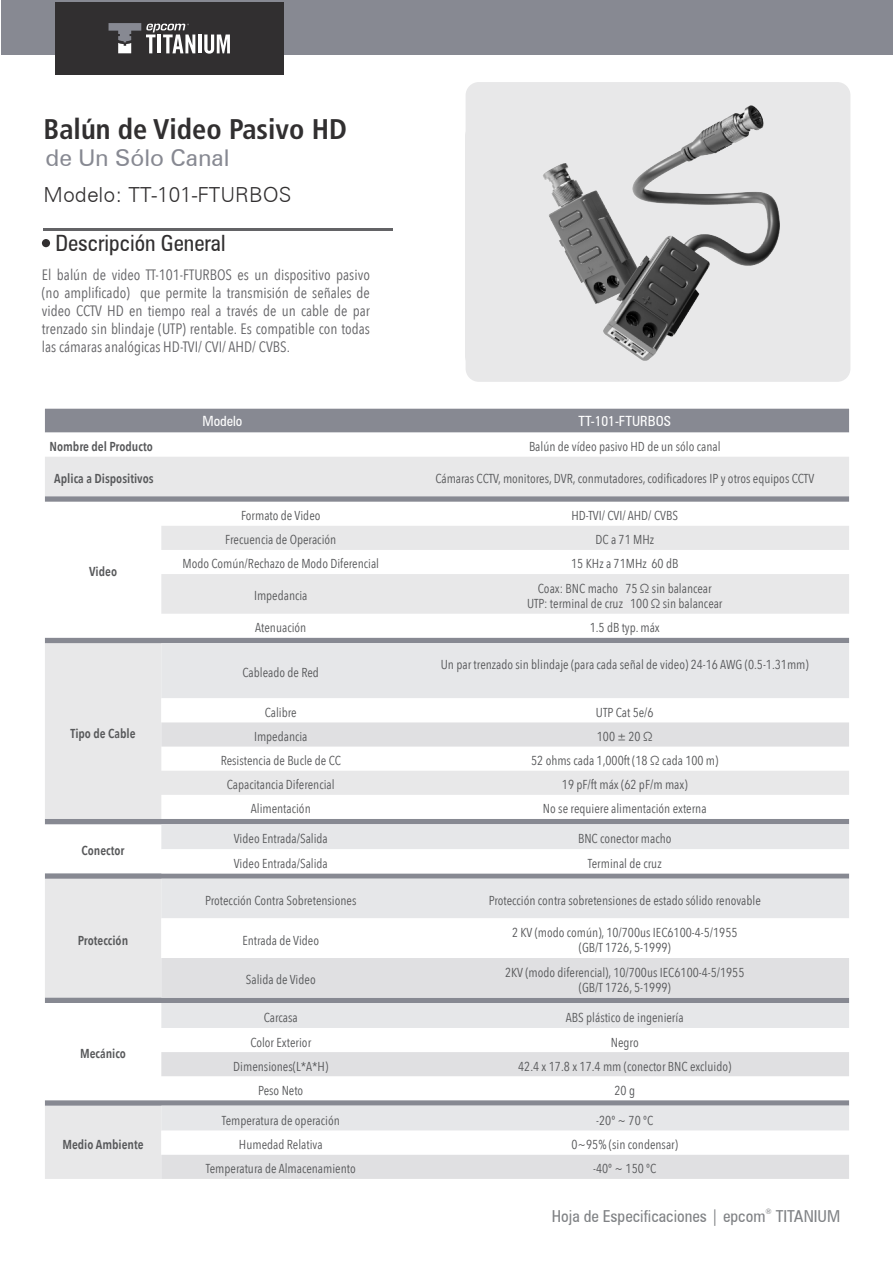
<style>
.page{position:relative;width:893px;height:1263px;background:#fff}
.page>*{position:absolute;margin:0;border:0;box-sizing:border-box;transform-origin:0 0}
.TITULO{font:700 condensed 28.5px "Frutiger LT Std";color:#312f30}
.TITULO-2{font:23.1px "Zurich BT";color:#878992}
.t1{font:22.5px "Zurich Condensed BT";color:#312f30}
.TITULO-3{font:300 20.7px "Zurich BT";color:#312f30}
.t2{font:16.5px "Zurich Condensed BT";color:#808285}
.PARRAFO{font:15px/18px "Avenir Next Condensed";color:#636366;text-align:justify}
.t3{font:14.1px "Zurich Condensed BT";color:#fff}
.TEXTO_TABLA{font:12.9px/15.5px "Avenir Next Condensed";color:#57585a;text-align:center}
.TEXTO_TABLA-2{font:600 12.9px "Avenir Next Condensed";color:#57585a}
.t4{font:7.5px "Zurich Condensed BT";color:#808285}
</style>
<div class="page">
<div style="left:1px;top:0;width:892px;height:54px;background:#878992"></div>
<div style="left:55px;top:2px;width:229px;height:72px;background:#312f30"></div>
<hr style="left:198px;top:35px;width:3px;height:18px;background:#fff">
<svg style="left:204px;top:35px;width:26px;height:19px"></svg>
<svg style="left:109px;top:23px;width:86px;height:30px"></svg>
<hr style="left:43px;top:228px;width:350px;height:3px;background:#636366">
<div style="left:42px;top:239px;width:8px;height:8px;background:#312f30;border-radius:50%"></div>
<div style="left:466px;top:82px;width:384px;height:300px;background:#e8e8e9;border-radius:13px"></div>
<img style="left:543px;top:105px;width:237px;height:256px">
<div style="left:46px;top:409px;width:802px;height:24px;background:#878992"></div>
<div style="left:46px;top:457px;width:802px;height:722px;background:#e8e8e9"></div>
<svg style="left:46px;top:496px;width:802px;height:610px;fill:#e8e8e9"></svg>
<div style="left:161px;top:643px;width:687px;height:55px;background:#e6e7e9"></div>
<svg style="left:161px;top:698px;width:687px;height:24px"></svg>
<svg style="left:161px;top:722px;width:687px;height:457px;fill:#e6e7e9"></svg>
<p class="TITULO" style="left:44px;top:113px;width:305px">Balún de Video Pasivo HD</p>
<p class="TITULO-2" style="left:45px;top:143px;width:186px">de Un Sólo Canal</p>
<p class="TITULO-3" style="left:44px;top:182px;width:249px">Modelo: TT-101-FTURBOS</p>
<h3 class="t1" style="left:55px;top:230px;width:171px">Descripción General</h3>
<p class="PARRAFO" style="left:42px;top:265px;width:330px">El balún de video TT-101-FTURBOS es un dispositivo pasivo (no amplificado) que permite la transmisión de señales de video CCTV HD en tiempo real a través de un cable de par trenzado sin blindaje (UTP) rentable. Es compatible con todas las cámaras analógicas HD-TVI/ CVI/ AHD/ CVBS.</p>
<p class="t3" style="left:202px;top:412px;width:42px">Modelo</p>
<p class="t3" style="left:578px;top:412px;width:94px">TT-101-FTURBOS</p>
<p class="TEXTO_TABLA-2" style="left:49px;top:435px;width:105px">Nombre del Producto</p>
<p class="TEXTO_TABLA" style="left:529px;top:438px;width:193px">Balún de vídeo pasivo HD de un sólo canal</p>
<p class="TEXTO_TABLA-2" style="left:54px;top:467px;width:101px">Aplica a Dispositivos</p>
<p class="TEXTO_TABLA" style="left:435px;top:470px;width:380px">Cámaras CCTV, monitores, DVR, conmutadores, codificadores IP y otros equipos CCTV</p>
<p class="TEXTO_TABLA-2" style="left:89px;top:560px;width:30px">Video</p>
<p class="TEXTO_TABLA-2" style="left:71px;top:722px;width:67px">Tipo de Cable</p>
<p class="TEXTO_TABLA-2" style="left:82px;top:840px;width:44px">Conector</p>
<p class="TEXTO_TABLA-2" style="left:78px;top:929px;width:52px">Protección</p>
<p class="TEXTO_TABLA-2" style="left:80px;top:1042px;width:47px">Mecánico</p>
<p class="TEXTO_TABLA-2" style="left:62px;top:1133px;width:83px">Medio Ambiente</p>
<p class="TEXTO_TABLA" style="left:241px;top:507px;width:81px">Formato de Video</p>
<p class="TEXTO_TABLA" style="left:572px;top:507px;width:108px">HD-TVI/ CVI/ AHD/ CVBS</p>
<p class="TEXTO_TABLA" style="left:225px;top:531px;width:112px">Frecuencia de Operación</p>
<p class="TEXTO_TABLA" style="left:595px;top:531px;width:60px">DC a 71 MHz</p>
<p class="TEXTO_TABLA" style="left:182px;top:556px;width:198px">Modo Común/Rechazo de Modo Diferencial</p>
<p class="TEXTO_TABLA" style="left:571px;top:556px;width:109px">15 KHz a 71MHz 60 dB</p>
<p class="TEXTO_TABLA" style="left:254px;top:587px;width:55px">Impedancia</p>
<p class="TEXTO_TABLA" style="left:538px;top:580px;width:175px">Coax: BNC macho 75 Ω sin balancear</p>
<p class="TEXTO_TABLA" style="left:527px;top:595px;width:197px">UTP: terminal de cruz 100 Ω sin balancear</p>
<p class="TEXTO_TABLA" style="left:255px;top:619px;width:53px">Atenuación</p>
<p class="TEXTO_TABLA" style="left:590px;top:619px;width:72px">1.5 dB typ. máx</p>
<p class="TEXTO_TABLA" style="left:243px;top:664px;width:78px">Cableado de Red</p>
<p class="TEXTO_TABLA" style="left:441px;top:657px;width:369px">Un par trenzado sin blindaje (para cada señal de video) 24-16 AWG (0.5-1.31mm)</p>
<p class="TEXTO_TABLA" style="left:265px;top:704px;width:33px">Calibre</p>
<p class="TEXTO_TABLA" style="left:596px;top:704px;width:59px">UTP Cat 5e/6</p>
<p class="TEXTO_TABLA" style="left:254px;top:728px;width:55px">Impedancia</p>
<p class="TEXTO_TABLA" style="left:597px;top:728px;width:57px">100 ± 20 Ω</p>
<p class="TEXTO_TABLA" style="left:221px;top:752px;width:122px">Resistencia de Bucle de CC</p>
<p class="TEXTO_TABLA" style="left:531px;top:752px;width:189px">52 ohms cada 1,000ft (18 Ω cada 100 m)</p>
<p class="TEXTO_TABLA" style="left:227px;top:776px;width:109px">Capacitancia Diferencial</p>
<p class="TEXTO_TABLA" style="left:562px;top:776px;width:127px">19 pF/ft máx (62 pF/m max)</p>
<p class="TEXTO_TABLA" style="left:251px;top:800px;width:61px">Alimentación</p>
<p class="TEXTO_TABLA" style="left:543px;top:800px;width:165px">No se requiere alimentación externa</p>
<p class="TEXTO_TABLA" style="left:234px;top:830px;width:96px">Video Entrada/Salida</p>
<p class="TEXTO_TABLA" style="left:578px;top:830px;width:95px">BNC conector macho</p>
<p class="TEXTO_TABLA" style="left:234px;top:855px;width:96px">Video Entrada/Salida</p>
<p class="TEXTO_TABLA" style="left:588px;top:855px;width:75px">Terminal de cruz</p>
<p class="TEXTO_TABLA" style="left:205px;top:892px;width:153px">Protección Contra Sobretensiones</p>
<p class="TEXTO_TABLA" style="left:489px;top:892px;width:274px">Protección contra sobretensiones de estado sólido renovable</p>
<p class="TEXTO_TABLA" style="left:242px;top:932px;width:78px">Entrada de Video</p>
<p class="TEXTO_TABLA" style="left:512px;top:924px;width:227px">2 KV (modo común), 10/700us IEC6100-4-5/1955 (GB/T 1726, 5-1999)</p>
<p class="TEXTO_TABLA" style="left:246px;top:971px;width:71px">Salida de Video</p>
<p class="TEXTO_TABLA" style="left:505px;top:964px;width:241px">2KV (modo diferencial), 10/700us IEC6100-4-5/1955</p>
<p class="TEXTO_TABLA" style="left:579px;top:979px;width:93px">(GB/T 1726, 5-1999)</p>
<p class="TEXTO_TABLA" style="left:264px;top:1009px;width:35px">Carcasa</p>
<p class="TEXTO_TABLA" style="left:566px;top:1009px;width:119px">ABS plástico de ingeniería</p>
<p class="TEXTO_TABLA" style="left:250px;top:1034px;width:62px">Color Exterior</p>
<p class="TEXTO_TABLA" style="left:611px;top:1034px;width:29px">Negro</p>
<p class="TEXTO_TABLA" style="left:233px;top:1058px;width:96px">Dimensiones(L*A*H)</p>
<p class="TEXTO_TABLA" style="left:518px;top:1058px;width:215px">42.4 x 17.8 x 17.4 mm (conector BNC excluido)</p>
<p class="TEXTO_TABLA" style="left:258px;top:1082px;width:47px">Peso Neto</p>
<p class="TEXTO_TABLA" style="left:614px;top:1082px;width:22px">20 g</p>
<p class="TEXTO_TABLA" style="left:222px;top:1112px;width:119px">Temperatura de operación</p>
<p class="TEXTO_TABLA" style="left:596px;top:1112px;width:58px">-20º ~ 70 ºC</p>
<p class="TEXTO_TABLA" style="left:239px;top:1136px;width:85px">Humedad Relativa</p>
<p class="TEXTO_TABLA" style="left:571px;top:1136px;width:108px">0~95% (sin condensar)</p>
<p class="TEXTO_TABLA" style="left:206px;top:1160px;width:151px">Temperatura de Almacenamiento</p>
<p class="TEXTO_TABLA" style="left:593px;top:1160px;width:65px">-40º ~ 150 ºC</p>
<p class="t2" style="left:552px;top:1205px;width:215px">Hoja de Especificaciones | epcom</p>
<p class="t4" style="left:765px;top:1207px;width:8px">®</p>
<p class="t2" style="left:776px;top:1205px;width:66px">TITANIUM</p>
</div>
